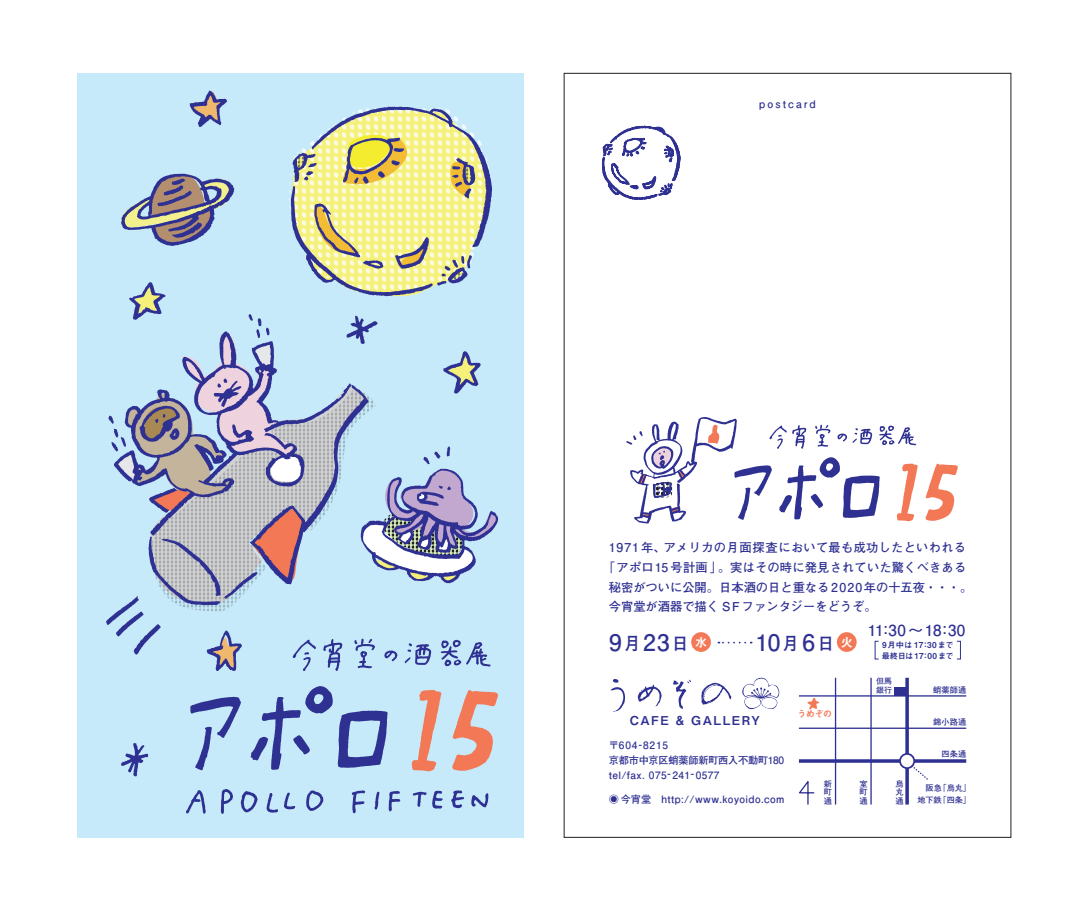
<style>
.page{position:relative;width:1087px;height:911px;background:#fff}
.page>*{position:absolute;margin:0;border:0;box-sizing:border-box;transform-origin:0 0}
.t1{font:700 17.5px "Futo Go B101 Pr 6 N";color:#2e3092}
.t2{font:700 15.22px "Futo Go B101 Pr 6 N";letter-spacing:.01em;color:#2e3092}
.t3{font:700 12.25px "Futo Go B101 Pr 6 N";letter-spacing:.015em;color:#2e3092}
.t4{font:12.25px "Midashi Go Pr 6 N MB31";letter-spacing:.12em;color:#2e3092}
.t5{font:12.25px "Midashi Go Pr 6 N MB31";color:#fff}
.t6{font:700 10.5px "Futo Go B101 Pr 6 N";letter-spacing:.2em;color:#2e3092}
.t7{font:700 10.15px/14.9px "Futo Go B101 Pr 6 N";letter-spacing:-.02em;color:#2e3092}
.t8{font:700 10.15px "Futo Go B101 Pr 6 N";letter-spacing:.04em;color:#2e3092}
.t9{font:8.75px "Midashi Go Pr 6 N MB31";color:#f37855}
.t10{font:700 8.22px/8.2px "Futo Go B101 Pr 6 N";color:#2e3092;text-align:justify}
.t11{font:8.22px/10.3px "Midashi Go Pr 6 N MB31";color:#2e3092}
.t12{font:700 7.88px/8.8px "Futo Go B101 Pr 6 N";color:#2e3092}
.s1{font-size:22.75px}
</style>
<div class="page">
<div style="left:77px;top:73px;width:446px;height:764px;background:#c6eafa"></div>
<svg style="left:121px;top:173px;width:113px;height:73px"></svg>
<svg style="left:375px;top:446px;width:123px;height:137px"></svg>
<svg style="left:129px;top:282px;width:36px;height:32px"></svg>
<svg style="left:190px;top:90px;width:37px;height:37px"></svg>
<svg style="left:212px;top:655px;width:25px;height:16px"></svg>
<svg style="left:443px;top:351px;width:37px;height:42px"></svg>
<svg style="left:121px;top:743px;width:27px;height:33px"></svg>
<svg style="left:368px;top:321px;width:9px;height:11px"></svg>
<svg style="left:368px;top:396px;width:7px;height:168px"></svg>
<svg style="left:106px;top:314px;width:262px;height:341px"></svg>
<svg style="left:292px;top:639px;width:198px;height:32px"></svg>
<svg style="left:289px;top:105px;width:203px;height:192px"></svg>
<svg style="left:602px;top:125px;width:78px;height:75px"></svg>
<svg style="left:673px;top:680px;width:18px;height:29px"></svg>
<svg style="left:610px;top:679px;width:15px;height:33px"></svg>
<svg style="left:701px;top:682px;width:30px;height:23px"></svg>
<svg style="left:742px;top:677px;width:38px;height:33px"></svg>
<svg style="left:637px;top:684px;width:24px;height:23px"></svg>
<div style="left:691px;top:632px;width:19px;height:20px;background:#f37855;border-radius:50%"></div>
<div style="left:836px;top:632px;width:20px;height:20px;background:#f37855;border-radius:50%"></div>
<svg style="left:925px;top:464px;width:32px;height:57px"></svg>
<svg style="left:626px;top:417px;width:291px;height:107px"></svg>
<svg style="left:186px;top:686px;width:312px;height:128px"></svg>
<svg style="left:718px;top:642px;width:33px;height:1px"></svg>
<hr style="left:798px;top:695px;width:168px;height:1px;background:#2e3092">
<hr style="left:798px;top:728px;width:168px;height:1px;background:#2e3092">
<svg style="left:798px;top:759px;width:168px;height:4px"></svg>
<hr style="left:834px;top:678px;width:2px;height:126px;background:#2e3092">
<hr style="left:870px;top:678px;width:1px;height:126px;background:#2e3092">
<hr style="left:905px;top:678px;width:3px;height:126px;background:#2e3092">
<div style="left:899px;top:754px;width:15px;height:14px;background:#fff;border-radius:50%"></div>
<div style="left:898px;top:753px;width:16px;height:16px;border:2px solid #2e3092;border-radius:50%"></div>
<div style="left:894px;top:688px;width:12px;height:8px;background:#2e3092"></div>
<svg style="left:807px;top:697px;width:12px;height:13px"></svg>
<svg style="left:909px;top:764px;width:19px;height:16px"></svg>
<svg style="left:799px;top:781px;width:16px;height:24px"></svg>
<p class="t6" style="left:759px;top:96px;width:58px">postcard</p>
<p class="t3" style="left:608px;top:538px;width:359px">1971 年、アメリカの月面探査において最も成功したといわれる</p>
<p class="t3" style="left:602px;top:557px;width:365px">「アポロ15 号計画」。実はその時に発見されていた驚くべきある</p>
<p class="t3" style="left:608px;top:577px;width:365px">秘密がついに公開。日本酒の日と重なる2020年の十五夜・・・。</p>
<p class="t3" style="left:608px;top:597px;width:269px">今宵堂が酒器で描く SF ファンタジーをどうぞ。</p>
<p class="t5" style="left:695px;top:632px;width:14px">水</p>
<p class="t5" style="left:840px;top:632px;width:14px">火</p>
<p class="t11" style="left:881px;top:639px;width:74px">9月中は 17:30まで最終日は17:00まで</p>
<p class="t2" style="left:867px;top:618px;width:99px">11:30～18:30</p>
<h1 class="t1" style="left:609px;top:629px;width:227px"><span class="s1">9</span>月<span class="s1">23</span>日　　　 <span class="s1">10</span>月<span class="s1">6</span>日</h1>
<p class="t4" style="left:629px;top:710px;width:132px">CAFE &amp; GALLERY</p>
<p class="t7" style="left:608px;top:737px;width:177px">〒604-8215<br>京都市中京区蛸薬師新町西入不動町180 tel/fax. 075- 241- 0577</p>
<p class="t8" style="left:608px;top:791px;width:177px">◉ 今宵堂　http://www.koyoido.com</p>
<p class="t9" style="left:797px;top:706px;width:36px">うめぞの</p>
<p class="t10" style="left:823px;top:780px;width:10px">新町通</p>
<p class="t12" style="left:876px;top:677px;width:17px">但馬銀行</p>
<p class="t10" style="left:859px;top:780px;width:10px">室町通</p>
<p class="t10" style="left:895px;top:780px;width:10px">烏丸通</p>
<p class="t10" style="left:933px;top:685px;width:34px">蛸薬師通</p>
<p class="t10" style="left:933px;top:717px;width:34px">錦小路通</p>
<p class="t10" style="left:941px;top:750px;width:26px">四条通</p>
<p class="t10" style="left:917px;top:782px;width:55px;line-height:11.4px;text-align:right">阪急「烏丸」地下鉄「四条」</p>
</div>
